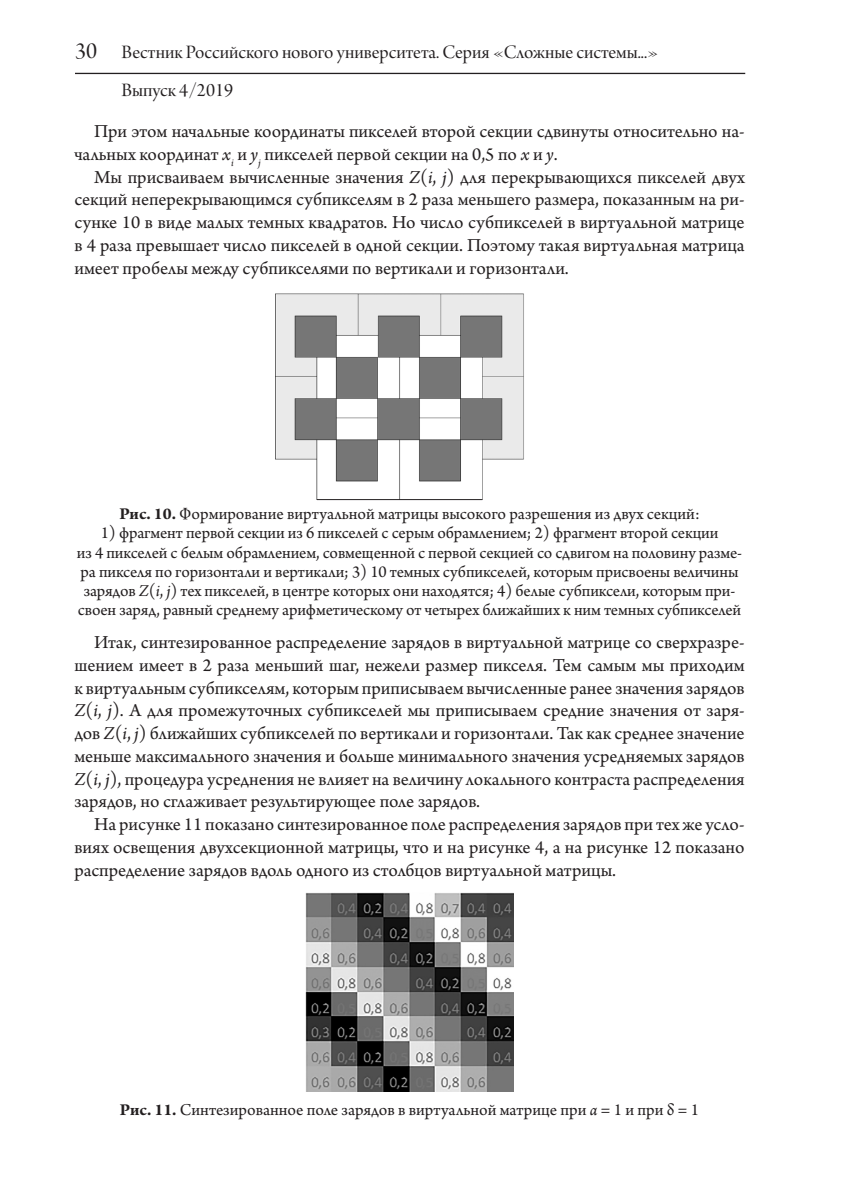
<style>
.page{position:relative;width:844px;height:1191px;background:#fff}
.page>*{position:absolute;margin:0;border:0;box-sizing:border-box;transform-origin:0 0}
.t1{font:20.12px/38.5px "Arno Pro Display";color:#231f20}
.Текст{font:19.25px/22.8px "Arno Pro";color:#231f20;text-align:justify}
.Рисунок{font:17.5px/19.2px "Arno Pro";letter-spacing:-.005em;color:#231f20;text-align:center}
.s1{font-size:24.5px}
.s2{font-size:24.5px;color:#fff}
.s3{font-style:italic}
.s4{font-weight:700}
</style>
<div class="page">
<hr style="left:75px;top:73px;width:670px;height:1px;background:#231f20">
<img style="left:275px;top:293px;width:249px;height:207px">
<img style="left:305px;top:892px;width:208px;height:200px">
<hr style="left:317px;top:499px;width:165px;height:1px;background:#231f20">
<p class="t1" style="left:75px;top:34px;width:585px"><span class="s1">30</span> Вестник Российского нового университета. Серия «Сложные системы...»<br><span class="s2">30</span> Выпуск 4/2019</p>
<p class="Текст" style="left:74px;top:121px;width:671px;text-indent:20px">При этом начальные координаты пикселей второй секции сдвинуты относительно на&shy;чальных координат <span class="s3">x</span><sub>i</sub> и <span class="s3">y</span><sub>j</sub> пикселей первой секции на 0,5 по <span class="s3">x</span> и <span class="s3">y</span>.</p>
<p class="Текст" style="left:74px;top:166px;width:671px;text-indent:20px">Мы присваиваем вычисленные значения <span class="s3">Z</span>(<span class="s3">i</span>, <span class="s3">j</span>) для перекрывающихся пикселей двух секций неперекрывающимся субпикселям в 2 раза меньшего размера, показанным на ри&shy;сунке 10 в виде малых темных квадратов. Но число субпикселей в виртуальной матрице в 4 раза превышает число пикселей в одной секции. Поэтому такая виртуальная матрица имеет пробелы между субпикселями по вертикали и горизонтали.</p>
<p class="Рисунок" style="left:119px;top:505px;width:581px"><span class="s4">Рис. 10.</span> Формирование виртуальной матрицы высокого разрешения из двух секций:</p>
<p class="Рисунок" style="left:77px;top:524px;width:666px">1) фрагмент первой секции из 6 пикселей с серым обрамлением; 2) фрагмент второй секции<br>из 4 пикселей с белым обрамлением, совмещенной с первой секцией со сдвигом на половину разме&shy;ра пикселя по горизонтали и вертикали; 3) 10 темных субпикселей, которым присвоены величины зарядов <span class="s3">Z</span>(<span class="s3">i</span>, <span class="s3">j</span>) тех пикселей, в центре которых они находятся; 4) белые субпиксели, которым при&shy;своен заряд, равный среднему арифметическому от четырех ближайших к ним темных субпикселей</p>
<p class="Текст" style="left:74px;top:632px;width:671px;text-indent:20px">Итак, синтезированное распределение зарядов в виртуальной матрице со сверхразре&shy;шением имеет в 2 раза меньший шаг, нежели размер пикселя. Тем самым мы приходим к виртуальным субпикселям, которым приписываем вычисленные ранее значения зарядов <span class="s3">Z</span>(<span class="s3">i</span>, <span class="s3">j</span>). А для промежуточных субпикселей мы приписываем средние значения от заря&shy;дов <span class="s3">Z</span>(<span class="s3">i</span>, <span class="s3">j</span>) ближайших субпикселей по вертикали и горизонтали. Так как среднее значение меньше максимального значения и больше минимального значения усредняемых зарядов <span class="s3">Z</span>(<span class="s3">i</span>, <span class="s3">j</span>), процедура усреднения не влияет на величину локального контраста распределения зарядов, но сглаживает результирующее поле зарядов.</p>
<p class="Текст" style="left:74px;top:814px;width:671px;text-indent:20px">На рисунке 11 показано синтезированное поле распределения зарядов при тех же усло&shy;виях освещения двухсекционной матрицы, что и на рисунке 4, а на рисунке 12 показано распределение зарядов вдоль одного из столбцов виртуальной матрицы.</p>
<p class="Рисунок" style="left:120px;top:1101px;width:580px"><span class="s4">Рис. 11.</span> Синтезированное поле зарядов в виртуальной матрице при <span class="s3">α</span> = 1 и при δ = 1</p>
</div>
